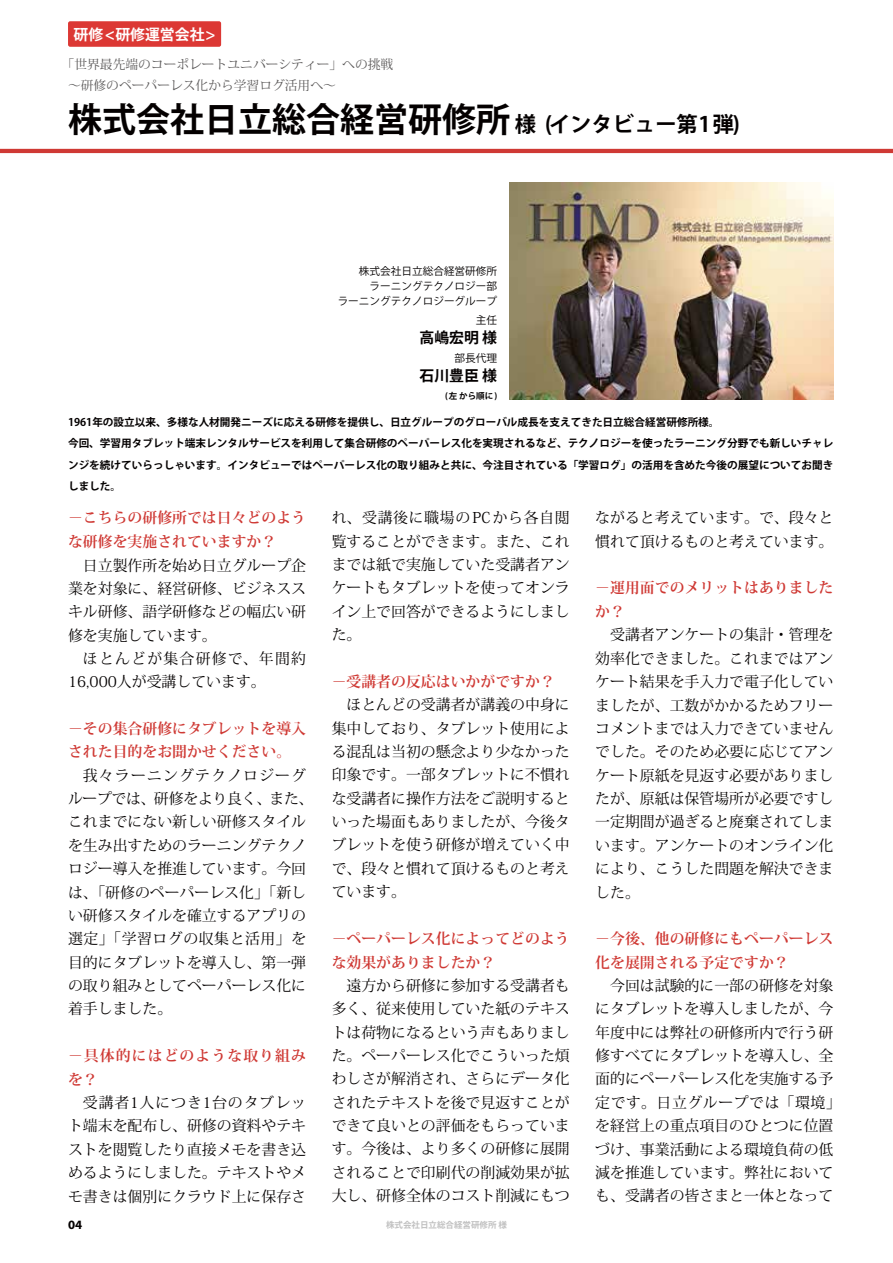
<style>
.page{position:relative;width:893px;height:1263px;background:#fff}
.page>*{position:absolute;margin:0;border:0;box-sizing:border-box;transform-origin:0 0}
.t1{font:700 34.05px "Koz Go Pr 6 N";color:#040000}
.t2{font:14.85px/23.4px "Koz Min Pr 6 N";color:#040000;text-align:justify}
.t3{font:700 14.85px/23.4px "Koz Min Pr 6 N";color:#cf3934}
.t4{font:700 14.85px/23.4px "Koz Min Pr 6 N";letter-spacing:.07em;color:#cf3934}
.t5{font:700 14.85px "Koz Go Pr 6 N";color:#040000}
.t6{font:700 14.85px "Koz Go Pr 6 N";color:#fff}
.t7{font:12.75px/21.3px "Koz Min Pr 6 N";color:#595757}
.t8{font:700 12.75px "Myriad Pro";color:#040000}
.t9{font:700 10.65px/21.3px "Koz Go Pr 6 N";color:#040000}
.t10{font:10.65px "Koz Go Pr 6 N";color:#040000}
.t11{font:700 8.55px "Koz Go Pr 6 N";color:#c0c0c0}
.t12{font:700 8.55px "Koz Go Pr 6 N";color:#040000}
.s1{font-size:21.3px}
</style>
<div class="page">
<hr style="left:0;top:149px;width:893px;height:4px;background:#cf3934">
<img style="left:510px;top:183px;width:323px;height:217px">
<div style="left:68px;top:21px;width:153px;height:26px;background:#dc3834;border-radius:2px"></div>
<p class="t6" style="left:74px;top:26px;width:143px">研修&lt;研修運営会社&gt;</p>
<p class="t7" style="left:68px;top:54px;width:327px;text-indent:-6px">「世界最先端のコーポレートユニバーシティー」への挑戦～研修のペーパーレス化から学習ログ活用へ～</p>
<h1 class="t1" style="left:68px;top:100px;width:673px">株式会社日立総合経営研修所 <span class="s1">様 (インタビュー第 1 弾)</span></h1>
<p class="t10" style="left:359px;top:265px;width:140px">株式会社日立総合経営研修所</p>
<p class="t10" style="left:370px;top:280px;width:140px">ラーニングテクノロジー部　</p>
<p class="t10" style="left:338px;top:295px;width:161px">ラーニングテクノロジーグループ</p>
<p class="t10" style="left:476px;top:314px;width:23px">主任</p>
<p class="t5" style="left:419px;top:329px;width:79px">高嶋宏明 様</p>
<p class="t10" style="left:455px;top:352px;width:44px">部長代理</p>
<p class="t5" style="left:419px;top:367px;width:79px">石川豊臣 様</p>
<p class="t12" style="left:445px;top:391px;width:54px">( 左 から順に )</p>
<p class="t9" style="left:68px;top:412px;width:767px">1961年の設立以来、多様な人材開発ニーズに応える研修を提供し、日立グループのグローバル成長を支えてきた日立総合経営研修所様。<br>今回、学習用タブレット端末レンタルサービスを利用して集合研修のペーパーレス化を実現されるなど、テクノロジーを使ったラーニング分野でも新しいチャレンジを続けていらっしゃいます。インタビューではペーパーレス化の取り組みと共に、今注目されている「学習ログ」の活用を含めた今後の展望についてお聞きしました。</p>
<p class="t3" style="left:68px;top:507px;width:240px">－こちらの研修所では日々どのような研修を実施されていますか？</p>
<p class="t2" style="left:68px;top:554px;width:240px;text-indent:15px">日立製作所を始め日立グループ企業を対象に、経営研修、ビジネススキル研修、語学研修などの幅広い研修を実施しています。</p>
<p class="t2" style="left:68px;top:647px;width:240px;text-indent:15px">ほとんどが集合研修で、年間約<br>16,000人が受講しています。</p>
<p class="t3" style="left:68px;top:717px;width:240px">－その集合研修にタブレットを導入された目的をお聞かせください。</p>
<p class="t2" style="left:68px;top:764px;width:247px;text-align:left;text-indent:15px">我々ラーニングテクノロジーグループでは、研修をより良く、また、これまでにない新しい研修スタイルを生み出すためのラーニングテクノロジー導入を推進しています。今回は、「研修のペーパーレス化」「新しい研修スタイルを確立するアプリの選定」「学習ログの収集と活用」を目的にタブレットを導入し、第一弾の取り組みとしてペーパーレス化に着手しました。</p>
<p class="t4" style="left:68px;top:1044px;width:240px">－具体的にはどのような取り組みを？</p>
<p class="t2" style="left:68px;top:1091px;width:240px;text-indent:15px">受講者1人につき1台のタブレット端末を配布し、研修の資料やテキストを閲覧したり直接メモを書き込めるようにしました。テキストやメモ書きは個別にクラウド上に保存さ</p>
<p class="t8" style="left:68px;top:1216px;width:16px">04</p>
<p class="t2" style="left:332px;top:506px;width:240px">れ、受講後に職場のPCから各自閲覧することができます。また、これまでは紙で実施していた受講者アンケートもタブレットを使ってオンライン上で回答ができるようにしました。</p>
<p class="t2" style="left:595px;top:506px;width:240px">ながると考えています。で、段々と慣れて頂けるものと考えています。</p>
<p class="t3" style="left:595px;top:577px;width:240px">－運用面でのメリットはありましたか？</p>
<p class="t2" style="left:595px;top:623px;width:240px;text-indent:15px">受講者アンケートの集計・管理を効率化できました。これまではアンケート結果を手入力で電子化していましたが、工数がかかるためフリーコメントまでは入力できていませんでした。そのため必要に応じてアンケート原紙を見返す必要がありましたが、原紙は保管場所が必要ですし一定期間が過ぎると廃棄されてしまいます。アンケートのオンライン化により、こうした問題を解決できました。</p>
<p class="t3" style="left:332px;top:670px;width:225px">－受講者の反応はいかがですか？</p>
<p class="t2" style="left:332px;top:693px;width:240px;text-indent:15px">ほとんどの受講者が講義の中身に集中しており、タブレット使用による混乱は当初の懸念より少なかった印象です。一部タブレットに不慣れな受講者に操作方法をご説明するといった場面もありましたが、今後タブレットを使う研修が増えていく中で、段々と慣れて頂けるものと考えています。</p>
<p class="t3" style="left:332px;top:927px;width:240px">－ペーパーレス化によってどのような効果がありましたか？</p>
<p class="t2" style="left:332px;top:974px;width:240px;text-indent:15px">遠方から研修に参加する受講者も多く、従来使用していた紙のテキストは荷物になるという声もありました。ペーパーレス化でこういった煩わしさが解消され、さらにデータ化されたテキストを後で見返すことができて良いとの評価をもらっています。今後は、より多くの研修に展開されることで印刷代の削減効果が拡大し、研修全体のコスト削減にもつ</p>
<p class="t11" style="left:386px;top:1220px;width:122px">株式会社日立総合経営研修所 様</p>
<p class="t3" style="left:595px;top:927px;width:240px">－今後、他の研修にもペーパーレス化を展開される予定ですか？</p>
<p class="t2" style="left:595px;top:974px;width:247px;text-align:center">今回は試験的に一部の研修を対象<br>にタブレットを導入しましたが、今年度中には弊社の研修所内で行う研修すべてにタブレットを導入し、全面的にペーパーレス化を実施する予定です。日立グループでは「環境」を経営上の重点項目のひとつに位置づけ、事業活動による環境負荷の低減を推進しています。弊社においても、受講者の皆さまと一体となって</p>
</div>
